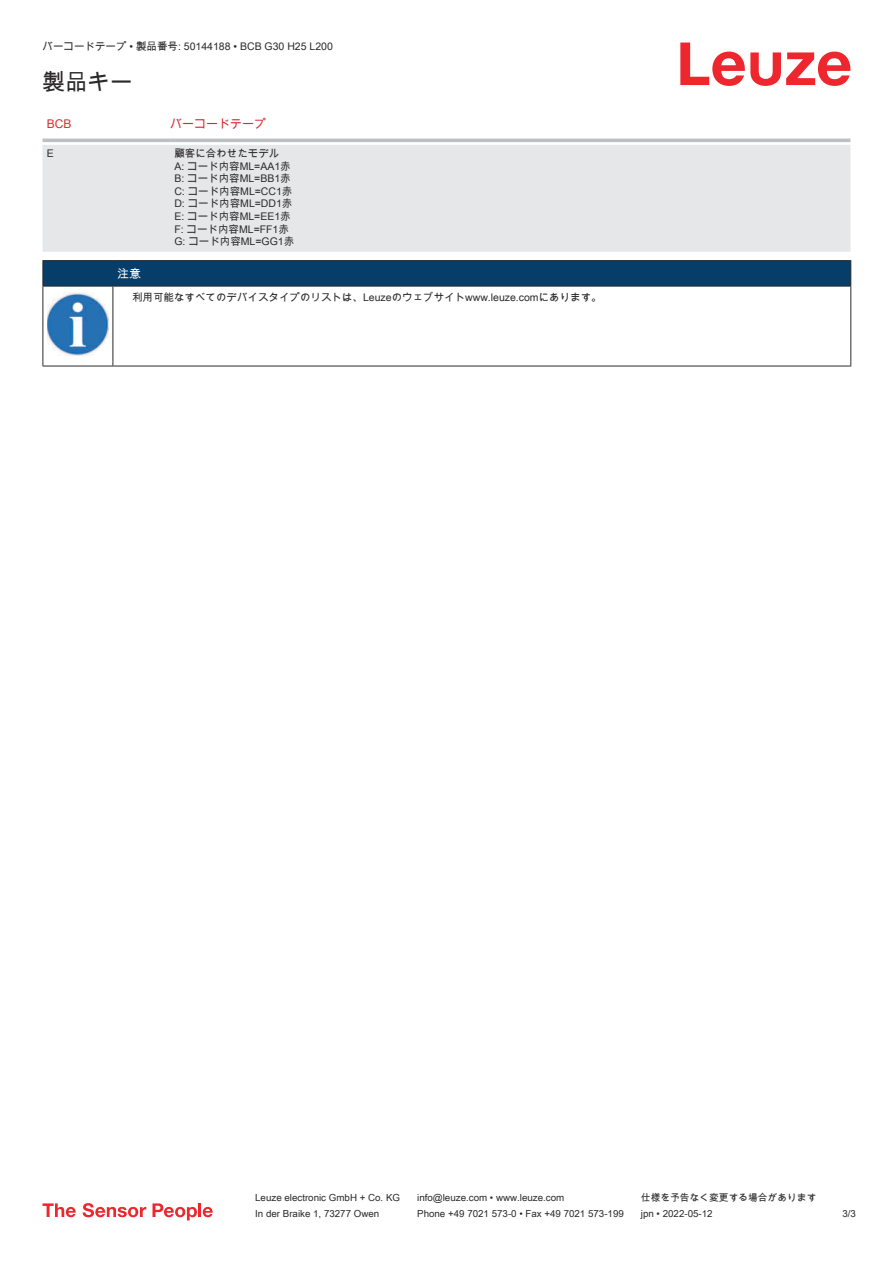
<style>
.page{position:relative;width:893px;height:1263px;background:#fff}
.page>*{position:absolute;margin:0;border:0;box-sizing:border-box;transform-origin:0 0}
.t1{font:22.5px "Arial Unicode MS";color:#2b292a}
.t2{font:12px "Arial Unicode MS";color:#db2a30}
.t3{font:12px "Arial Unicode MS";color:#fff}
.t4{font:10.5px/12.6px "Arial Unicode MS";color:#2b292a}
.t5{font:9.75px "Arial Unicode MS";color:#2b292a}
</style>
<div class="page">
<svg style="left:680px;top:43px;width:170px;height:43px"></svg>
<svg style="left:43px;top:138px;width:807px;height:1px"></svg>
<div style="left:43px;top:145px;width:807px;height:107px;background:#e6e7e9"></div>
<hr style="left:43px;top:139px;width:127px;height:3px;background:#bdbfc1">
<hr style="left:170px;top:139px;width:680px;height:3px;background:#bdbfc1">
<svg style="left:43px;top:1203px;width:33px;height:14px"></svg>
<svg style="left:83px;top:1203px;width:63px;height:14px"></svg>
<svg style="left:153px;top:1203px;width:44px;height:17px"></svg>
<hr style="left:198px;top:1203px;width:3px;height:14px;background:#ed272d">
<svg style="left:203px;top:1207px;width:10px;height:10px"></svg>
<svg style="left:44px;top:287px;width:806px;height:79px"></svg>
<hr style="left:43px;top:260px;width:70px;height:1px;background:#2b292a">
<hr style="left:43px;top:286px;width:70px;height:1px;background:#2b292a">
<hr style="left:113px;top:260px;width:738px;height:1px;background:#2b292a">
<div style="left:43px;top:261px;width:808px;height:25px;background:#063d69"></div>
<hr style="left:113px;top:286px;width:738px;height:1px;background:#2b292a">
<hr style="left:43px;top:286px;width:1px;height:75px;background:#2b292a">
<hr style="left:113px;top:286px;width:1px;height:75px;background:#2b292a">
<hr style="left:850px;top:286px;width:1px;height:75px;background:#2b292a">
<hr style="left:43px;top:366px;width:70px;height:1px;background:#2b292a">
<hr style="left:113px;top:366px;width:738px;height:1px;background:#2b292a">
<img style="left:47px;top:292px;width:61px;height:63px">
<div style="left:115px;top:287px;width:734px;height:20px;background:#fff"></div>
<p class="t4" style="left:43px;top:40px;width:292px">バーコードテープ • 製品番号: 50144188 • BCB G30 H25 L200</p>
<h1 class="t1" style="left:43px;top:66px;width:91px">製品キー</h1>
<p class="t2" style="left:47px;top:117px;width:26px">BCB</p>
<p class="t2" style="left:170px;top:115px;width:97px">バーコードテープ</p>
<p class="t4" style="left:47px;top:147px;width:9px">E</p>
<p class="t4" style="left:174px;top:147px;width:121px">顧客に合わせたモデル<br>A: コード内容ML=AA1赤<br>B: コード内容ML=BB1赤<br>C: コード内容ML=CC1赤<br>D: コード内容ML=DD1赤<br>E: コード内容ML=EE1赤<br>F: コード内容ML=FF1赤<br>G: コード内容ML=GG1赤</p>
<p class="t3" style="left:117px;top:265px;width:25px">注意</p>
<p class="t4" style="left:132px;top:291px;width:471px">利用可能なすべてのデバイスタイプのリストは、Leuzeのウェブサイトwww.leuze.comにあります。</p>
<p class="t5" style="left:255px;top:1191px;width:146px">Leuze electronic GmbH + Co. KG</p>
<p class="t5" style="left:417px;top:1191px;width:149px">info@leuze.com • www.leuze.com</p>
<p class="t5" style="left:641px;top:1191px;width:177px">仕様を予告なく変更する場合があります</p>
<p class="t5" style="left:255px;top:1206px;width:126px">In der Braike 1, 73277 Owen</p>
<p class="t5" style="left:417px;top:1206px;width:208px">Phone +49 7021 573-0 • Fax +49 7021 573-199</p>
<p class="t5" style="left:641px;top:1206px;width:73px">jpn • 2022-05-12</p>
<p class="t5" style="left:842px;top:1206px;width:15px">3 /3</p>
</div>
